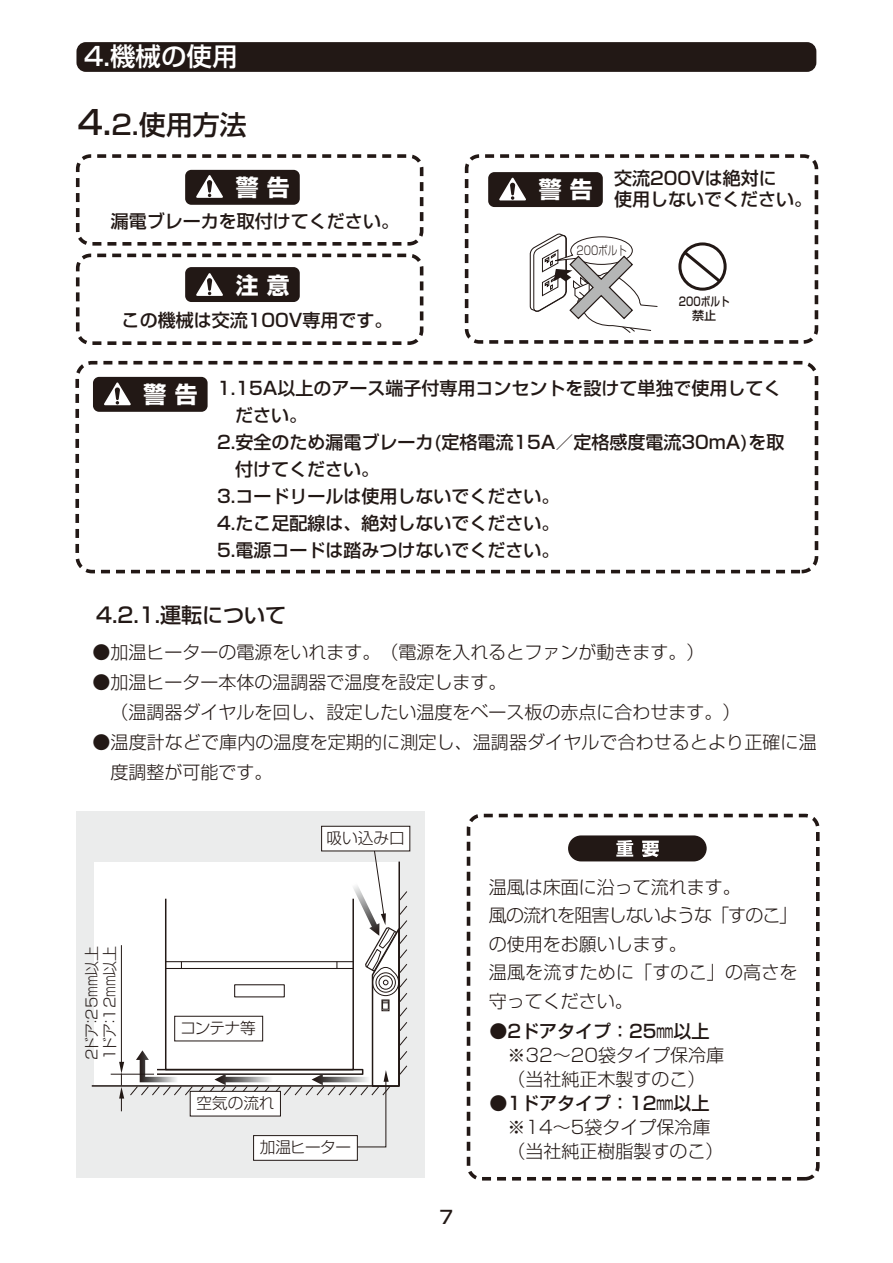
<style>
.page{position:relative;width:893px;height:1263px;background:#fff}
.page>*{position:absolute;margin:0;border:0;box-sizing:border-box;transform-origin:0 0}
.t1{font:500 27px "Shin Go Pr 5";color:#221815}
.t2{font:500 25.5px "Shin Go Pr 5";color:#fff}
.t3{font:700 22.8px "Shin Go Pr 5";letter-spacing:.36em;color:#fff}
.t4{font:500 21px "Shin Go Pr 5";color:#221815}
.t5{font:300 18px/28.5px "Shin Go Pr 5";color:#221815}
.t6{font:500 18px/27px "Shin Go Pr 5";color:#221815}
.t7{font:300 15.6px "Shin Go Pr 5";letter-spacing:-.005em;color:#221815}
.t8{font:300 15px/18px "Shin Go Pr 5";color:#221815}
.t9{font:500 12px/13.5px "Shin Go Pr 5";color:#221815;text-align:center;scale:.8 1}
.t10{font:300 12px "Shin Go Pr 5";color:#221815;scale:.8 1}
.s1{font-size:33px}
</style>
<div class="page">
<div style="left:76px;top:811px;width:349px;height:367px;background:#ebecec"></div>
<div style="left:76px;top:42px;width:740px;height:30px;background:#221815;border-radius:9px"></div>
<div style="left:467px;top:814px;width:353px;height:366px;border:4px dashed #221815;border-radius:13px"></div>
<div style="left:568px;top:835px;width:139px;height:26px;background:#221815;border-radius:13px"></div>
<svg style="left:616px;top:840px;width:17px;height:16px"></svg>
<svg style="left:642px;top:841px;width:17px;height:16px"></svg>
<div style="left:75px;top:361px;width:743px;height:212px;border:4px dashed #221815;border-radius:15px"></div>
<div style="left:76px;top:154px;width:347px;height:92px;border:4px dashed #221815;border-radius:13px"></div>
<div style="left:76px;top:254px;width:347px;height:91px;border:4px dashed #221815;border-radius:13px"></div>
<div style="left:465px;top:154px;width:353px;height:190px;border:4px dashed #221815;border-radius:13px"></div>
<svg style="left:529px;top:234px;width:129px;height:99px"></svg>
<div style="left:678px;top:242px;width:49px;height:49px;border:3px solid #221815;border-radius:50%"></div>
<svg style="left:681px;top:248px;width:43px;height:37px"></svg>
<div style="left:185px;top:170px;width:115px;height:35px;background:#221815;border-radius:6px"></div>
<svg style="left:196px;top:175px;width:27px;height:23px"></svg>
<div style="left:488px;top:172px;width:115px;height:35px;background:#221815;border-radius:6px"></div>
<svg style="left:499px;top:178px;width:27px;height:22px"></svg>
<div style="left:93px;top:377px;width:115px;height:35px;background:#221815;border-radius:6px"></div>
<svg style="left:104px;top:382px;width:27px;height:23px"></svg>
<div style="left:185px;top:267px;width:115px;height:35px;background:#221815;border-radius:6px"></div>
<svg style="left:196px;top:273px;width:27px;height:23px"></svg>
<svg style="left:91px;top:862px;width:28px;height:225px;background:#fbfbfb"></svg>
<div style="left:321px;top:826px;width:89px;height:25px;background:#fff;border:1px solid #221815"></div>
<svg style="left:119px;top:849px;width:289px;height:298px"></svg>
<div style="left:253px;top:1135px;width:105px;height:25px;background:#fff;border:1px solid #221815"></div>
<div style="left:190px;top:1091px;width:91px;height:25px;background:#fff;border:1px solid #221815"></div>
<hr style="left:111px;top:1074px;width:43px;height:1px;background:#221815">
<h2 class="t2" style="left:84px;top:36px;width:155px">4.機械の使用</h2>
<h1 class="t1" style="left:78px;top:103px;width:171px"><span class="s1">4.</span>2.使用方法</h1>
<p class="t3" style="left:236px;top:169px;width:55px">警告</p>
<p class="t3" style="left:539px;top:172px;width:55px">警告</p>
<p class="t6" style="left:111px;top:206px;width:289px">漏電ブレーカを取付けてください。</p>
<p class="t6" style="left:614px;top:165px;width:199px;line-height:21.6px">交流200Vは絶対に<br>使用しないでください。</p>
<p class="t3" style="left:236px;top:267px;width:55px">注意</p>
<p class="t6" style="left:122px;top:305px;width:272px">この機械は交流100V専用です。</p>
<p class="t10" style="left:576px;top:241px;width:65px">200ボルト</p>
<p class="t9" style="left:679px;top:294px;width:65px">200ボルト禁止</p>
<p class="t3" style="left:144px;top:376px;width:55px">警告</p>
<p class="t6" style="left:217px;top:373px;width:569px">1.15A以上のアース端子付専用コンセントを設けて単独で使用してく　ださい。<br>2.安全のため漏電ブレーカ(定格電流15A／定格感度電流30mA)を取　付けてください。<br>3.コードリールは使用しないでください。<br>4.たこ足配線は、絶対しないでください。<br>5.電源コードは踏みつけないでください。</p>
<p class="t4" style="left:96px;top:598px;width:192px">4.2.1.運転について</p>
<p class="t5" style="left:92px;top:636px;width:613px">●加温ヒーターの電源をいれます。（電源を入れるとファンが動きます。）</p>
<p class="t5" style="left:92px;top:666px;width:649px;line-height:30px">●加温ヒーター本体の温調器で温度を設定します。<br>　（温調器ダイヤルを回し、設定したい温度をベース板の赤点に合わせます。）</p>
<p class="t5" style="left:92px;top:726px;width:726px;line-height:30px">●温度計などで庫内の温度を定期的に測定し、温調器ダイヤルで合わせるとより正確に温　度調整が可能です。</p>
<p class="t8" style="left:81px;top:1060px;width:116px;rotate:-90deg">2ドア：25mm以上<br>1ドア：12mm以上</p>
<p class="t7" style="left:326px;top:825px;width:80px">吸い込み口</p>
<p class="t7" style="left:180px;top:1015px;width:77px">コンテナ等</p>
<p class="t7" style="left:196px;top:1090px;width:80px">空気の流れ</p>
<p class="t7" style="left:260px;top:1134px;width:93px">加温ヒーター</p>
<p class="t6" style="left:440px;top:1202px;width:15px">7</p>
<p class="t5" style="left:489px;top:871px;width:310px">温風は床面に沿って流れます。<br>風の流れを阻害しないような「すのこ」の使用をお願いします。<br>温風を流すために「すのこ」の高さを守ってください。</p>
<p class="t6" style="left:489px;top:1016px;width:221px">●2ドアタイプ：25mm以上</p>
<p class="t5" style="left:489px;top:1041px;width:236px;line-height:24px">　※32～20袋タイプ保冷庫　（当社純正木製すのこ）</p>
<p class="t6" style="left:489px;top:1088px;width:221px">●1ドアタイプ：12mm以上</p>
<p class="t5" style="left:489px;top:1113px;width:235px;line-height:24px">　※14～5袋タイプ保冷庫　（当社純正樹脂製すのこ）</p>
</div>
